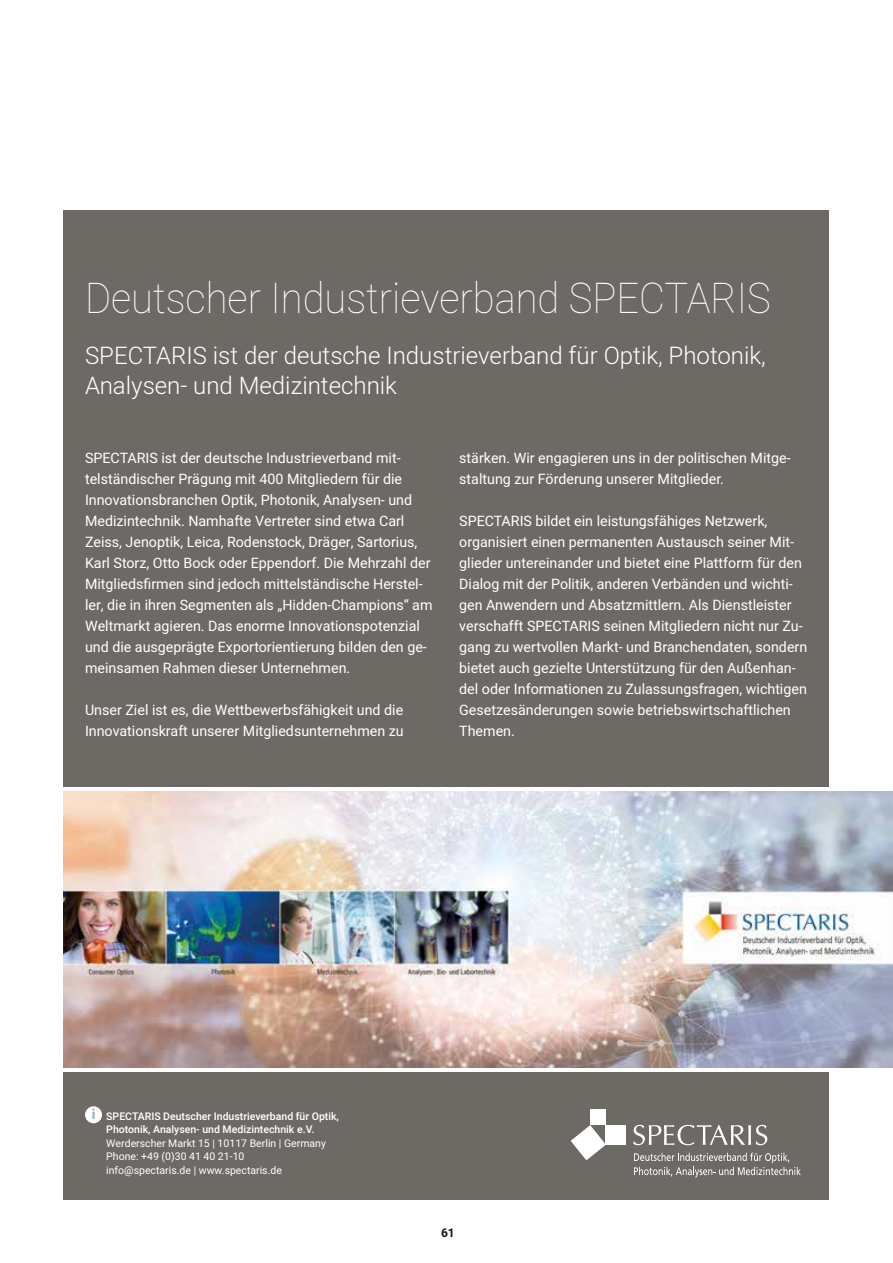
<style>
.page{position:relative;width:893px;height:1263px;background:#fff}
.page>*{position:absolute;margin:0;border:0;box-sizing:border-box;transform-origin:0 0}
.t1{font:100 42px "Heebo";color:#fff;scale:.95 1}
.t2{font:300 24px/30px "Heebo";color:#fff}
.t3{font:14.25px/21px "Heebo";color:#fff}
.t4{font:700 12px "Heebo";color:#1d1d1b}
.t5{font:10.5px/13.5px "Heebo";color:#fff}
.t6{font:500 10.5px/13.5px "Heebo";color:#fff}
.s1{font-weight:800;font-size:13.5px;color:#8cb1c5}
</style>
<div class="page">
<div style="left:64px;top:1072px;width:765px;height:127px;background:#6d6a65"></div>
<div style="left:64px;top:211px;width:765px;height:576px;background:#6d6a65"></div>
<div style="left:85px;top:1106px;width:17px;height:17px;background:#fff;border-radius:50%"></div>
<img style="left:64px;top:791px;width:829px;height:276px">
<svg style="left:634px;top:1152px;width:167px;height:25px"></svg>
<svg style="left:571px;top:1125px;width:35px;height:35px"></svg>
<svg style="left:633px;top:1125px;width:134px;height:20px"></svg>
<div style="left:606px;top:1125px;width:20px;height:20px;background:#fff"></div>
<div style="left:590px;top:1109px;width:16px;height:16px;background:#fff"></div>
<h1 class="t1" style="left:85px;top:269px;width:723px">Deutscher Industrieverband SPECTARIS</h1>
<h2 class="t2" style="left:85px;top:340px;width:682px">SPECTARIS ist der deutsche Industrieverband für Optik, Photonik,<br>Analysen- und Medizintechnik</h2>
<p class="t3" style="left:85px;top:447px;width:349px">SPECTARIS ist der deutsche Industrieverband mit&shy;telständischer Prägung mit 400 Mitgliedern für die Innovationsbranchen Optik, Photonik, Analysen- und Medizintechnik. Namhafte Vertreter sind etwa Carl Zeiss, Jenoptik, Leica, Rodenstock, Dräger, Sartorius, Karl Storz, Otto Bock oder Eppendorf. Die Mehrzahl der Mitgliedsfirmen sind jedoch mittelständische Herstel&shy;ler, die in ihren Segmenten als „Hidden-Champions“ am Weltmarkt agieren. Das enorme Innovationspotenzial und die ausgeprägte Exportorientierung bilden den ge&shy;meinsamen Rahmen dieser Unternehmen.</p>
<p class="t3" style="left:85px;top:699px;width:320px">Unser Ziel ist es, die Wettbewerbsfähigkeit und die<br>Innovationskraft unserer Mitgliedsunternehmen zu</p>
<p class="t3" style="left:459px;top:447px;width:333px">stärken. Wir engagieren uns in der politischen Mitge&shy;staltung zur Förderung unserer Mitglieder.</p>
<p class="t3" style="left:459px;top:510px;width:350px">SPECTARIS bildet ein leistungsfähiges Netzwerk, organisiert einen permanenten Austausch seiner Mit&shy;glieder untereinander und bietet eine Plattform für den Dialog mit der Politik, anderen Verbänden und wichti&shy;gen Anwendern und Absatzmittlern. Als Dienstleister verschafft SPECTARIS seinen Mitgliedern nicht nur Zu&shy;gang zu wertvollen Markt- und Branchendaten, sondern bietet auch gezielte Unterstützung für den Außenhan&shy;del oder Informationen zu Zulassungsfragen, wichtigen Gesetzesänderungen sowie betriebswirtschaftlichen Themen.</p>
<p class="t6" style="left:106px;top:1109px;width:234px;text-indent:-15px"><span class="s1">i</span> SPECTARIS Deutscher Industrieverband für Optik,<br>Photonik, Analysen- und Medizintechnik e.V.</p>
<p class="t5" style="left:106px;top:1136px;width:221px">Werderscher Markt 15 | 10117 Berlin | Germany<br>Phone: +49 (0)30 41 40 21-10 info@spectaris.de | www.spectaris.de</p>
<p class="t4" style="left:441px;top:1225px;width:15px">61</p>
</div>
